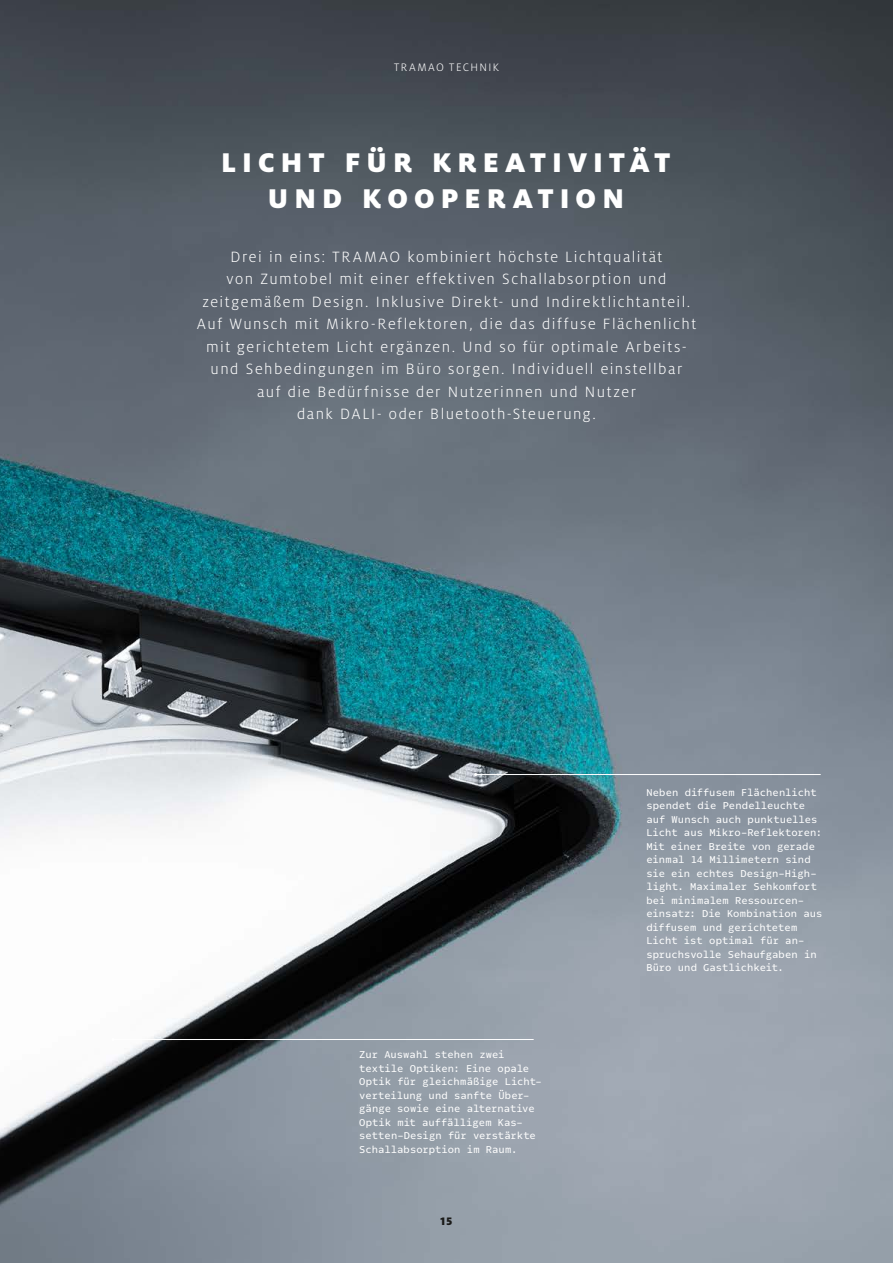
<style>
.page{position:relative;width:893px;height:1263px;background:#fff}
.page>*{position:absolute;margin:0;border:0;box-sizing:border-box;transform-origin:0 0}
.t1{font:900 30px/36px "Milo Pro";letter-spacing:.205em;color:#fff;text-align:center}
.t2{font:300 16.5px/22.5px "Milo Pro";letter-spacing:.09em;color:#fff;text-align:center}
.t3{font:300 12px "Milo Pro";letter-spacing:.11em;color:#fff}
.t4{font:900 12px "Milo Pro";color:#1a1a18}
.t5{font:10.5px/13.5px "Odisseia";color:#fff}
</style>
<div class="page">
<img style="left:0;top:0;width:893px;height:1263px">
<hr style="left:476px;top:774px;width:345px;height:1px;background:#fff">
<hr style="left:113px;top:1039px;width:421px;height:1px;background:#fff">
<p class="t3" style="left:394px;top:61px;width:106px">TRAMAO TECHNIK</p>
<h1 class="t1" style="left:221px;top:144px;width:451px">LICHT FÜR KREATIVITÄT<br>UND KOOPERATION</h1>
<p class="t2" style="left:197px;top:245px;width:501px">Drei in eins: TRAMAO kombiniert höchste Lichtqualität<br>von Zumtobel mit einer effektiven Schallabsorption und zeitgemäßem Design. Inklusive Direkt- und Indirektlichtanteil.<br>Auf Wunsch mit Mikro-Reflektoren, die das diffuse Flächenlicht mit gerichtetem Licht ergänzen. Und so für optimale Arbeits&shy;und Sehbedingungen im Büro sorgen. Individuell einstellbar auf die Bedürfnisse der Nutzerinnen und Nutzer<br>dank DALI- oder Bluetooth-Steuerung.</p>
<p class="t5" style="left:359px;top:1048px;width:184px">Zur Auswahl stehen zwei textile Optiken: Eine opale<br>Optik für gleichmäßige Licht&shy;verteilung und sanfte Über&shy;gänge sowie eine alternative<br>Optik mit auffälligem Kas&shy;setten-Design für verstärkte<br>Schallabsorption im Raum.</p>
<p class="t4" style="left:440px;top:1214px;width:13px">15</p>
<p class="t5" style="left:646px;top:785px;width:178px">Neben diffusem Flächenlicht spendet die Pendelleuchte auf Wunsch auch punktuelles<br>Licht aus Mikro-Reflektoren:<br>Mit einer Breite von gerade einmal 14 Millimetern sind sie ein echtes Design-High&shy;light. Maximaler Sehkomfort bei minimalem Ressourcen&shy;einsatz: Die Kombination aus diffusem und gerichtetem<br>Licht ist optimal für an&shy;spruchsvolle Sehaufgaben in<br>Büro und Gastlichkeit.</p>
</div>
